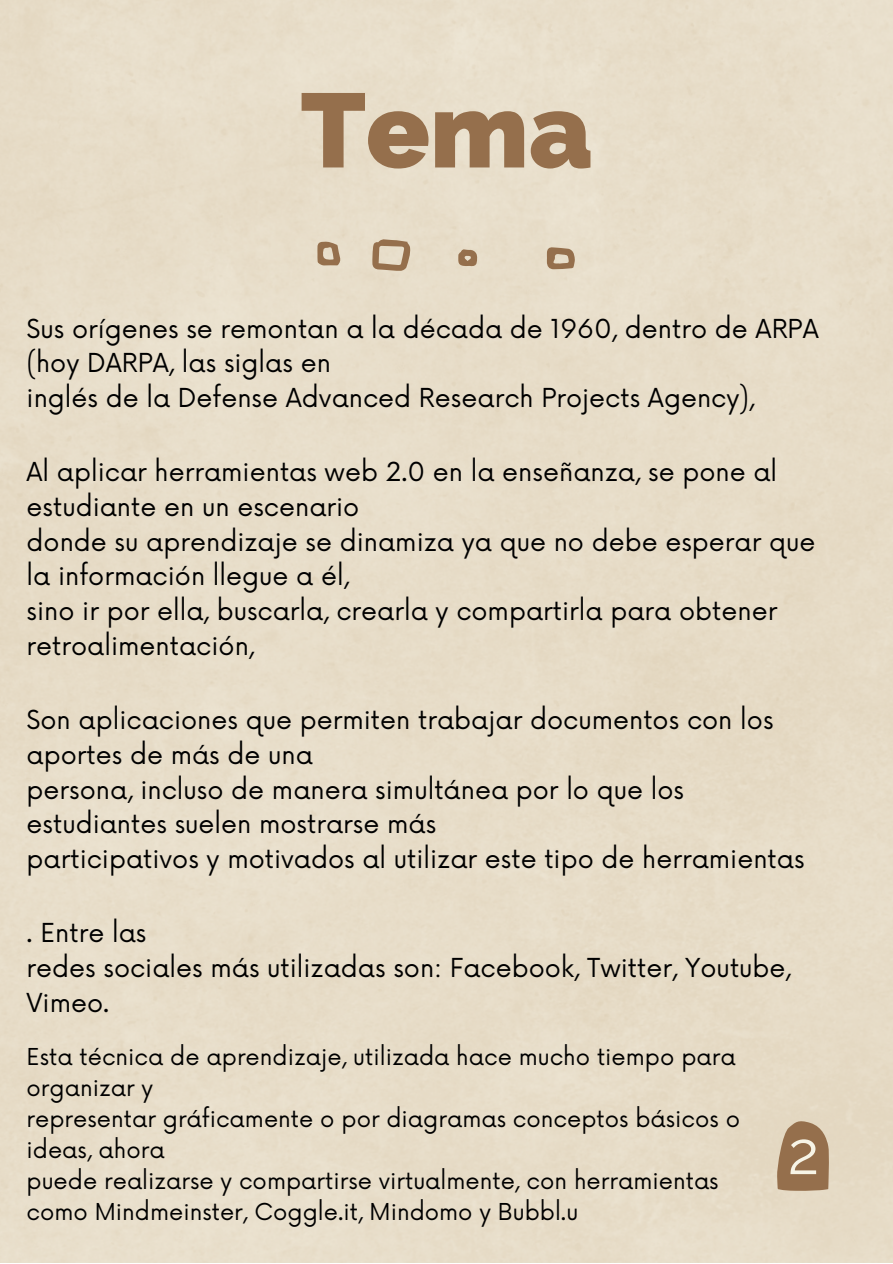
<style>
.page{position:relative;width:893px;height:1264px;background:#fff}
.page>*{position:absolute;margin:0;border:0;box-sizing:border-box;transform-origin:0 0}
.t1{font:800 104.85px "Raleway";color:#956f4c}
.t2{font:59.85px "Raleway";color:#f7f4e6}
.t3{font:25.5px/34.8px "Now";color:#000}
.t4{font:22.65px/31px "Now";color:#000}
</style>
<div class="page">
<div style="left:0;top:0;width:892px;height:1262px;background:#e7ddc8"></div>
<svg style="left:317px;top:237px;width:258px;height:34px;background:#d7c8b1"></svg>
<svg style="left:776px;top:1118px;width:53px;height:72px;background:#a48362"></svg>
<h1 class="t1" style="left:300px;top:69px;width:293px">Tema</h1>
<p class="t3" style="left:27px;top:312px;width:793px">Sus orígenes se remontan a la década de 1960, dentro de ARPA (hoy DARPA, las siglas en<br>inglés de la Defense Advanced Research Projects Agency),</p>
<p class="t3" style="left:27px;top:455px;width:790px">Al aplicar herramientas web 2.0 en la enseñanza, se pone al estudiante en un escenario<br>donde su aprendizaje se dinamiza ya que no debe esperar que la información llegue a él,<br>sino ir por ella, buscarla, crearla y compartirla para obtener retroalimentación,</p>
<p class="t3" style="left:27px;top:703px;width:779px">Son aplicaciones que permiten trabajar documentos con los aportes de más de una<br>persona, incluso de manera simultánea por lo que los estudiantes suelen mostrarse más<br>participativos y motivados al utilizar este tipo de herramientas</p>
<p class="t3" style="left:27px;top:916px;width:765px">. Entre las<br>redes sociales más utilizadas son: Facebook, Twitter, Youtube,<br>Vimeo.</p>
<p class="t4" style="left:27px;top:1042px;width:715px">Esta técnica de aprendizaje, utilizada hace mucho tiempo para organizar y<br>representar gráficamente o por diagramas conceptos básicos o ideas, ahora<br>puede realizarse y compartirse virtualmente, con herramientas como Mindmeinster, Coggle.it, Mindomo y Bubbl.u</p>
<h2 class="t2" style="left:787px;top:1117px;width:33px">2</h2>
</div>
